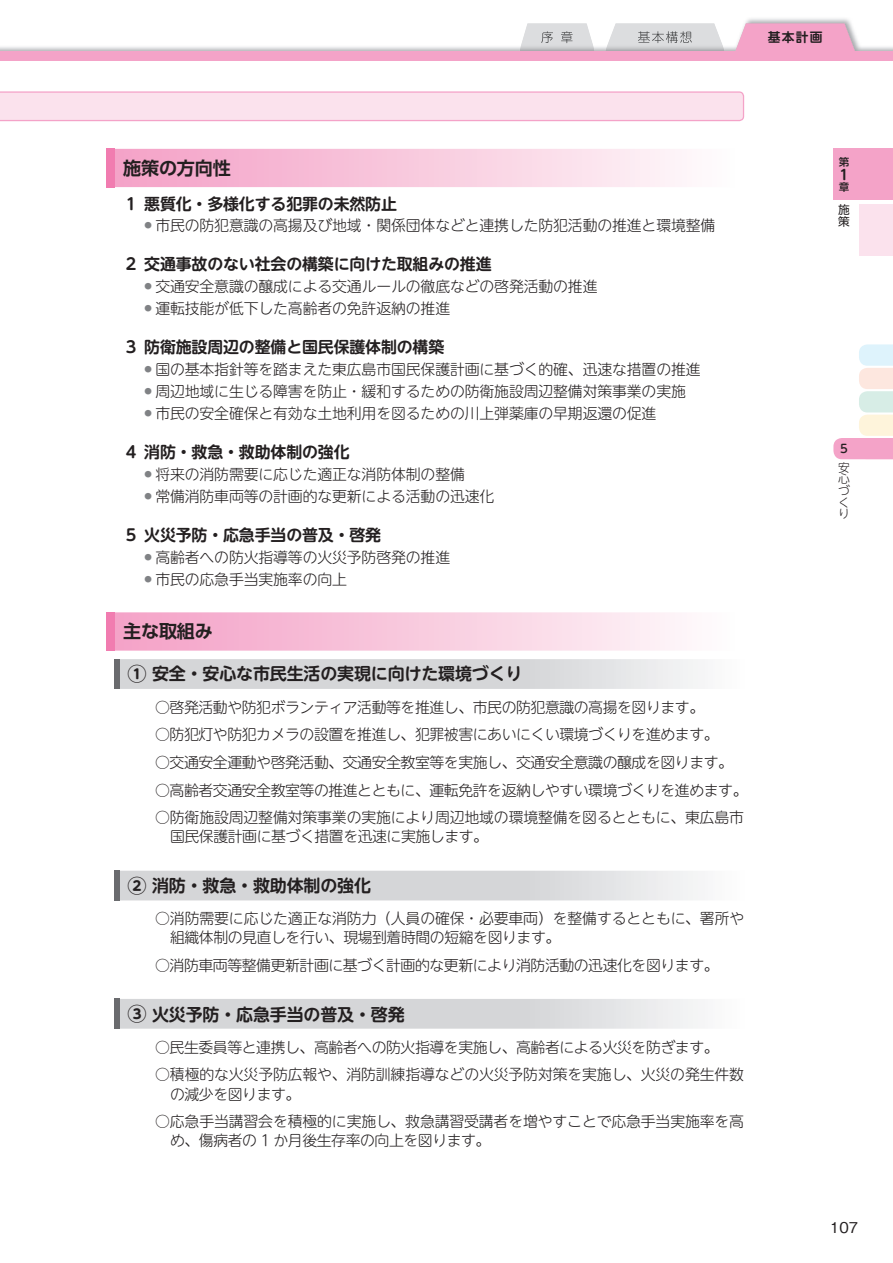
<style>
.page{position:relative;width:893px;height:1263px;background:#fff}
.page>*{position:absolute;margin:0;border:0;box-sizing:border-box;transform-origin:0 0}
.t1{font:700 18px "UD Shin Go Pr 6 N De";letter-spacing:-.01em;color:#231f20}
.t2{font:700 16.95px "UD Shin M Go Pr 6 N De";letter-spacing:-.01em;color:#231f20}
.t3{font:700 15.9px "UD Shin M Go Pr 6 N De";letter-spacing:-.01em;color:#231f20}
.t4{font:300 14.85px/19.2px "UD Shin M Go Pr 6 N";letter-spacing:-.01em;color:#231f20}
.t5{font:300 14.85px "UD Shin M Go Pr 6 N";letter-spacing:-.03em;color:#231f20}
.t6{font:500 14.85px "Gothic BBB Pro";color:#231f20}
.t7{font:700 13.8px "UD Shin M Go Pr 6 N De";color:#231f20}
.t8{font:300 11.7px/11.7px "UD Shin M Go Pr 6 N";color:#231f20}
.t9{font:11.7px/11.7px "UD Shin M Go Pr 6 N";color:#231f20}
.t10{font:500 11.7px "UD Shin M Go Pr 6 N";color:#231f20}
.t11{font:500 10.65px "UD Shin M Go Pr 6 N";color:#231f20}
.s1{font-family:"UD Shin M Go Pr 6 N";font-size:19.2px}
</style>
<div class="page">
<img style="left:0;top:18px;width:893px;height:33px">
<img style="left:604px;top:23px;width:121px;height:28px">
<img style="left:638px;top:31px;width:54px;height:12px">
<img style="left:519px;top:23px;width:76px;height:28px">
<img style="left:541px;top:31px;width:32px;height:12px">
<div style="left:0;top:51px;width:893px;height:11px;background:#f4a3c8"></div>
<svg style="left:735px;top:23px;width:121px;height:28px;background:#f1a9ca"></svg>
<div style="left:859px;top:204px;width:34px;height:51px;background:#fbe2ed"></div>
<div style="left:833px;top:149px;width:60px;height:51px;background:#f4a3c8"></div>
<svg style="left:833px;top:344px;width:60px;height:115px"></svg>
<svg style="left:0;top:91px;width:744px;height:30px;background:#faddea"></svg>
<svg style="left:115px;top:149px;width:567px;height:38px;background:#f8c8dd"></svg>
<div style="left:106px;top:149px;width:9px;height:38px;background:#f17cb0"></div>
<svg style="left:115px;top:612px;width:567px;height:39px;background:#f8c9de"></svg>
<div style="left:106px;top:612px;width:9px;height:39px;background:#f17cb0"></div>
<svg style="left:119px;top:659px;width:579px;height:30px;background:#d9dadc"></svg>
<svg style="left:119px;top:871px;width:579px;height:29px;background:#d9dadc"></svg>
<svg style="left:119px;top:999px;width:579px;height:30px;background:#d9dadc"></svg>
<p class="t1" style="left:123px;top:153px;width:109px">施策の方向性</p>
<p class="t3" style="left:123px;top:190px;width:275px">１ 悪質化・多様化する犯罪の未然防止</p>
<p class="t4" style="left:145px;top:215px;width:572px"><sup>●</sup> 市民の防犯意識の高揚及び地域・関係団体などと連携した防犯活動の推進と環境整備</p>
<p class="t3" style="left:123px;top:251px;width:370px">２ 交通事故のない社会の構築に向けた取組みの推進</p>
<p class="t4" style="left:145px;top:276px;width:454px"><sup>●</sup> 交通安全意識の醸成による交通ルールの徹底などの啓発活動の推進</p>
<p class="t4" style="left:145px;top:298px;width:307px"><sup>●</sup> 運転技能が低下した高齢者の免許返納の推進</p>
<p class="t3" style="left:123px;top:334px;width:323px">３ 防衛施設周辺の整備と国民保護体制の構築</p>
<p class="t4" style="left:145px;top:358px;width:558px"><sup>●</sup> 国の基本指針等を踏まえた東広島市国民保護計画に基づく的確、迅速な措置の推進</p>
<p class="t4" style="left:145px;top:381px;width:543px"><sup>●</sup> 周辺地域に生じる障害を防止・緩和するための防衛施設周辺整備対策事業の実施</p>
<p class="t4" style="left:145px;top:403px;width:513px"><sup>●</sup> 市民の安全確保と有効な土地利用を図るための川上弾薬庫の早期返還の促進</p>
<p class="t3" style="left:123px;top:439px;width:228px">４ 消防・救急・救助体制の強化</p>
<p class="t4" style="left:145px;top:464px;width:322px"><sup>●</sup> 将来の消防需要に応じた適正な消防体制の整備</p>
<p class="t4" style="left:145px;top:486px;width:351px"><sup>●</sup> 常備消防車両等の計画的な更新による活動の迅速化</p>
<p class="t3" style="left:123px;top:522px;width:259px">５ 火災予防・応急手当の普及・啓発</p>
<p class="t4" style="left:145px;top:547px;width:307px"><sup>●</sup> 高齢者への防火指導等の火災予防啓発の推進</p>
<p class="t4" style="left:145px;top:569px;width:204px"><sup>●</sup> 市民の応急手当実施率の向上</p>
<p class="t1" style="left:123px;top:617px;width:91px">主な取組み</p>
<p class="t2" style="left:128px;top:659px;width:397px"><span class="s1">①</span> 安全・安心な市民生活の実現に向けた環境づくり</p>
<p class="t5" style="left:155px;top:695px;width:550px">○啓発活動や防犯ボランティア活動等を推進し、市民の防犯意識の高揚を図ります。</p>
<p class="t5" style="left:155px;top:722px;width:565px">○防犯灯や防犯カメラの設置を推進し、犯罪被害にあいにくい環境づくりを進めます。</p>
<p class="t5" style="left:155px;top:750px;width:579px">○交通安全運動や啓発活動、交通安全教室等を実施し、交通安全意識の醸成を図ります。</p>
<p class="t5" style="left:155px;top:778px;width:594px">○高齢者交通安全教室等の推進とともに、運転免許を返納しやすい環境づくりを進めます。</p>
<p class="t4" style="left:170px;top:807px;width:576px;text-indent:-15px">○防衛施設周辺整備対策事業の実施により周辺地域の環境整備を図るとともに、東広島市国民保護計画に基づく措置を迅速に実施します。</p>
<p class="t2" style="left:128px;top:871px;width:245px"><span class="s1">②</span> 消防・救急・救助体制の強化</p>
<p class="t4" style="left:170px;top:908px;width:576px;text-indent:-15px">○消防需要に応じた適正な消防力（人員の確保・必要車両）を整備するとともに、署所や組織体制の見直しを行い、現場到着時間の短縮を図ります。</p>
<p class="t5" style="left:155px;top:953px;width:565px">○消防車両等整備更新計画に基づく計画的な更新により消防活動の迅速化を図ります。</p>
<p class="t2" style="left:128px;top:1000px;width:279px"><span class="s1">③</span> 火災予防・応急手当の普及・啓発</p>
<p class="t5" style="left:155px;top:1035px;width:565px">○民生委員等と連携し、高齢者への防火指導を実施し、高齢者による火災を防ぎます。</p>
<p class="t4" style="left:170px;top:1064px;width:575px;text-indent:-15px">○積極的な火災予防広報や、消防訓練指導などの火災予防対策を実施し、火災の発生件数の減少を図ります。</p>
<p class="t4" style="left:170px;top:1111px;width:576px;text-indent:-15px">○応急手当講習会を積極的に実施し、救急講習受講者を増やすことで応急手当実施率を高め、傷病者の 1 か月後生存率の向上を図ります。</p>
<p class="t11" style="left:839px;top:153px;width:12px">第</p>
<p class="t7" style="left:837px;top:163px;width:10px">１</p>
<p class="t11" style="left:839px;top:178px;width:12px">章</p>
<p class="t9" style="left:838px;top:203px;width:13px">施策</p>
<p class="t10" style="left:838px;top:439px;width:11px">５</p>
<p class="t8" style="left:838px;top:461px;width:13px">安心づくり</p>
<p class="t6" style="left:830px;top:1215px;width:30px">107</p>
</div>
